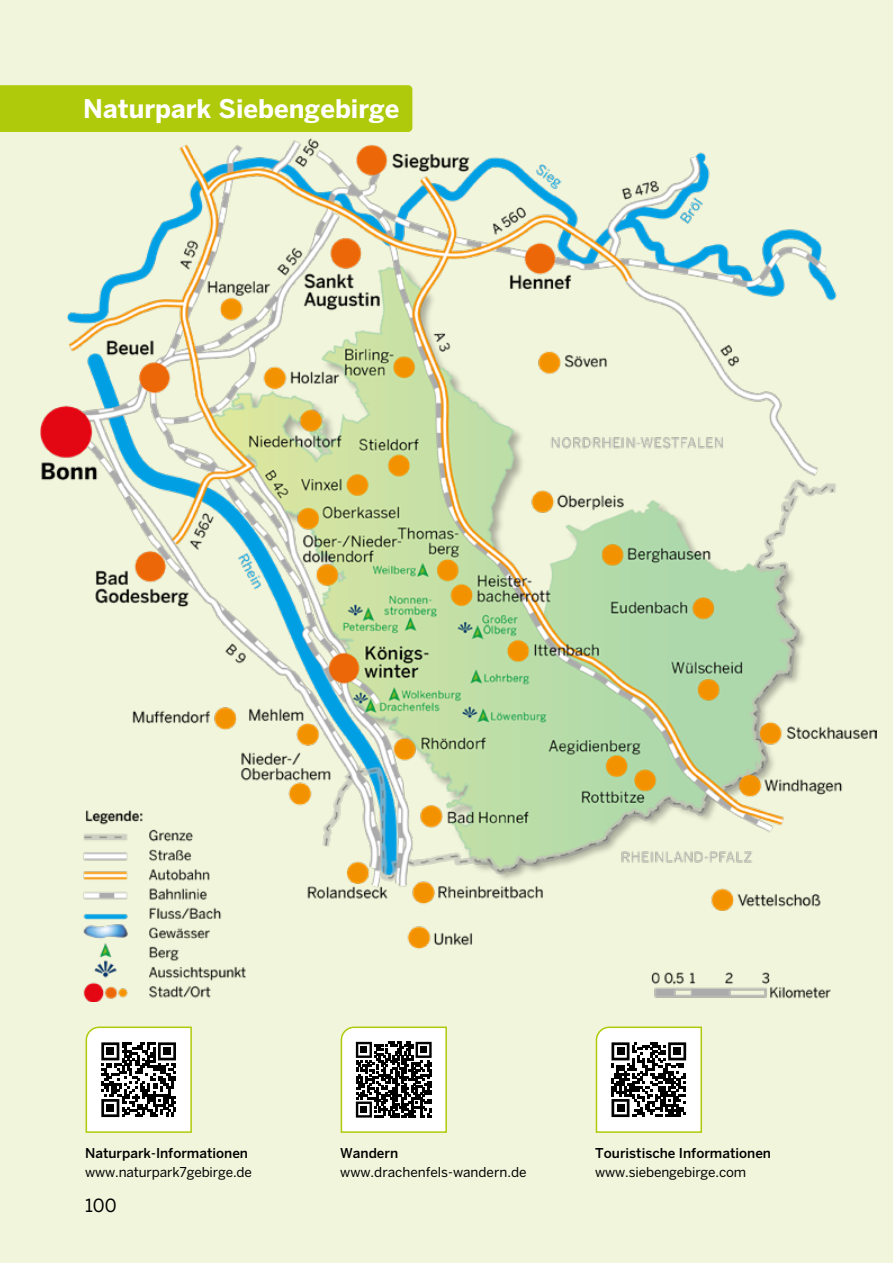
<style>
.page{position:relative;width:893px;height:1263px;background:#f1f5db}
.page>*{position:absolute;margin:0;border:0;box-sizing:border-box;transform-origin:0 0}
.t1{font:700 25.5px "Benton Sans";color:#fff}
.t2{font:18px "Benton Sans";color:#000}
.t3{font:13.5px "Benton Sans";letter-spacing:-.01em;color:#000}
.t4{font:500 13.5px "Benton Sans";color:#000}
</style>
<div class="page">
<img style="left:40px;top:138px;width:836px;height:864px">
<div style="left:0;top:85px;width:412px;height:47px;background:#afca0b"></div>
<svg style="left:85px;top:1026px;width:107px;height:107px;background:#b4b5aa"></svg>
<svg style="left:340px;top:1026px;width:107px;height:107px;background:#a7a99e"></svg>
<svg style="left:595px;top:1026px;width:107px;height:107px;background:#b2b4a9"></svg>
<h1 class="t1" style="left:83px;top:94px;width:318px">Naturpark Siebengebirge</h1>
<p class="t4" style="left:85px;top:1145px;width:165px">Naturpark-Informationen</p>
<p class="t3" style="left:85px;top:1164px;width:168px">www.naturpark7gebirge.de</p>
<h2 class="t2" style="left:85px;top:1195px;width:33px">100</h2>
<p class="t4" style="left:340px;top:1145px;width:60px">Wandern</p>
<p class="t3" style="left:340px;top:1164px;width:188px">www.drachenfels-wandern.de</p>
<p class="t4" style="left:595px;top:1145px;width:177px">Touristische Informationen</p>
<p class="t3" style="left:595px;top:1164px;width:153px">www.siebengebirge.com</p>
</div>
